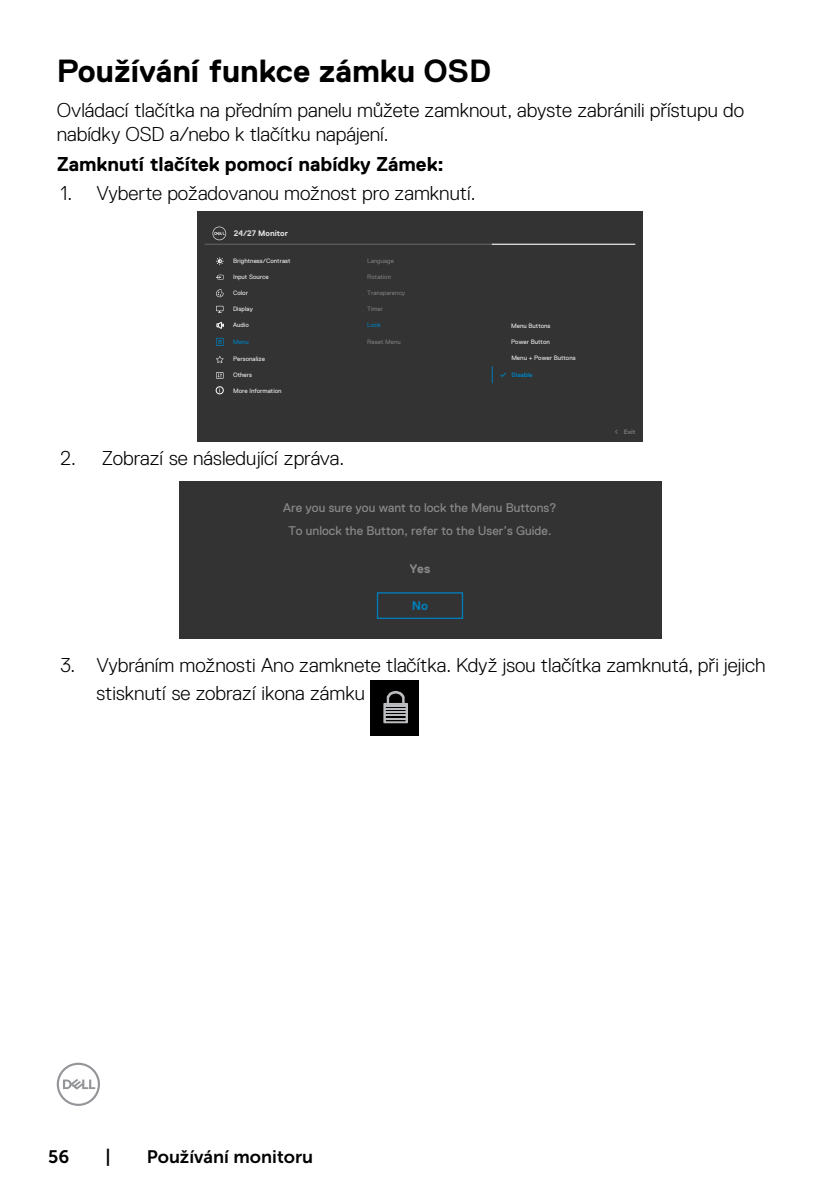
<style>
.page{position:relative;width:840px;height:1191px;background:#fff}
.page>*{position:absolute;margin:0;border:0;box-sizing:border-box;transform-origin:0 0}
.t1{font:700 32px "Dell Replica";color:#000}
.t2{font:300 20px/24px "Dell Replica";color:#000}
.t3{font:700 20px "Dell Replica";color:#000}
.t4{font:18px "Museo Sans For Dell 700";color:#000}
.t5{font:12.6px/23.8px "Dell Replica";color:#888;text-align:center}
.t6{font:700 12.6px "Dell Replica";color:#888}
.t7{font:700 12.6px "Dell Replica";color:#007db8}
.t8{font:700 8px "Dell Replica";color:#e4e4e4}
.t9{font:6.4px "Dell Replica";color:#e4e4e4}
.t10{font:6.4px "Dell Replica";color:#787878}
.t11{font:6.4px "Dell Replica";color:#007db8}
.t12{font:700 6.4px "Dell Replica";color:#007db8}
.t13{font:700 6.4px "Dell Replica";color:#777}
</style>
<div class="page">
<svg style="left:57px;top:1062px;width:43px;height:44px"></svg>
<div style="left:197px;top:211px;width:445px;height:230px;background:#333"></div>
<hr style="left:205px;top:244px;width:430px;height:1px;background:#666">
<hr style="left:491px;top:244px;width:144px;height:1px;background:#fff">
<svg style="left:212px;top:227px;width:14px;height:13px"></svg>
<svg style="left:216px;top:274px;width:7px;height:6px"></svg>
<svg style="left:216px;top:289px;width:8px;height:8px"></svg>
<svg style="left:216px;top:306px;width:7px;height:7px"></svg>
<svg style="left:216px;top:356px;width:8px;height:7px"></svg>
<svg style="left:216px;top:372px;width:7px;height:7px"></svg>
<svg style="left:216px;top:373px;width:7px;height:5px"></svg>
<div style="left:216px;top:338px;width:7px;height:8px;background:#086d9e"></div>
<div style="left:216px;top:338px;width:7px;height:7px;background:#333"></div>
<svg style="left:218px;top:340px;width:4px;height:4px"></svg>
<div style="left:216px;top:386px;width:7px;height:8px;border:1px solid #fff;border-radius:50%"></div>
<svg style="left:491px;top:366px;width:1px;height:17px"></svg>
<svg style="left:500px;top:372px;width:6px;height:5px"></svg>
<svg style="left:216px;top:257px;width:8px;height:8px"></svg>
<svg style="left:216px;top:322px;width:8px;height:7px"></svg>
<div style="left:179px;top:481px;width:481px;height:157px;background:#333"></div>
<div style="left:376px;top:592px;width:87px;height:27px;border:1px solid #007db8"></div>
<div style="left:370px;top:680px;width:49px;height:55px;background:#000"></div>
<svg style="left:383px;top:690px;width:25px;height:33px"></svg>
<h1 class="t1" style="left:57px;top:53px;width:435px">Používání funkce zámku OSD</h1>
<p class="t2" style="left:57px;top:98px;width:688px">Ovládací tlačítka na předním panelu můžete zamknout, abyste zabránili přístupu do nabídky OSD a/nebo k tlačítku napájení.</p>
<p class="t3" style="left:57px;top:153px;width:388px">Zamknutí tlačítek pomocí nabídky Zámek:</p>
<p class="t2" style="left:60px;top:181px;width:416px">1. Vyberte požadovanou možnost pro zamknutí.</p>
<p class="t8" style="left:234px;top:228px;width:56px">24/27 Monitor</p>
<p class="t9" style="left:233px;top:275px;width:37px">Input Source</p>
<p class="t9" style="left:233px;top:259px;width:59px">Brightness/Contrast</p>
<p class="t9" style="left:233px;top:291px;width:16px">Color</p>
<p class="t9" style="left:233px;top:307px;width:21px">Display</p>
<p class="t9" style="left:233px;top:323px;width:17px">Audio</p>
<p class="t11" style="left:233px;top:339px;width:17px">Menu</p>
<p class="t9" style="left:233px;top:357px;width:33px">Personalize</p>
<p class="t9" style="left:233px;top:373px;width:21px">Others</p>
<p class="t9" style="left:233px;top:388px;width:50px">More Information</p>
<p class="t10" style="left:367px;top:259px;width:28px">Language</p>
<p class="t10" style="left:367px;top:275px;width:25px">Rotation</p>
<p class="t10" style="left:367px;top:291px;width:39px">Transparency</p>
<p class="t10" style="left:367px;top:307px;width:17px">Timer</p>
<p class="t11" style="left:367px;top:323px;width:15px">Lock</p>
<p class="t10" style="left:367px;top:339px;width:35px">Reset Menu</p>
<p class="t9" style="left:511px;top:324px;width:41px">Menu Buttons</p>
<p class="t9" style="left:511px;top:339px;width:40px">Power Button</p>
<p class="t9" style="left:511px;top:356px;width:66px">Menu + Power Buttons</p>
<p class="t12" style="left:511px;top:371px;width:23px">Disable</p>
<p class="t2" style="left:60px;top:446px;width:285px">2. Zobrazí se následující zpráva.</p>
<p class="t5" style="left:283px;top:496px;width:275px">Are you sure you want to lock the Menu Buttons?<br>To unlock the Button, refer to the User’s Guide.</p>
<p class="t6" style="left:409px;top:561px;width:22px">Yes</p>
<p class="t7" style="left:411px;top:598px;width:18px">No</p>
<p class="t13" style="left:623px;top:428px;width:13px">Exit</p>
<p class="t2" style="left:96px;top:651px;width:670px;line-height:28px;text-indent:-36px">3. Vybráním možnosti Ano zamknete tlačítka. Když jsou tlačítka zamknutá, při jejich stisknutí se zobrazí ikona zámku</p>
<p class="t4" style="left:48px;top:1146px;width:23px">56</p>
<p class="t4" style="left:105px;top:1146px;width:7px">|</p>
<p class="t4" style="left:147px;top:1146px;width:168px">Používání monitoru</p>
</div>
